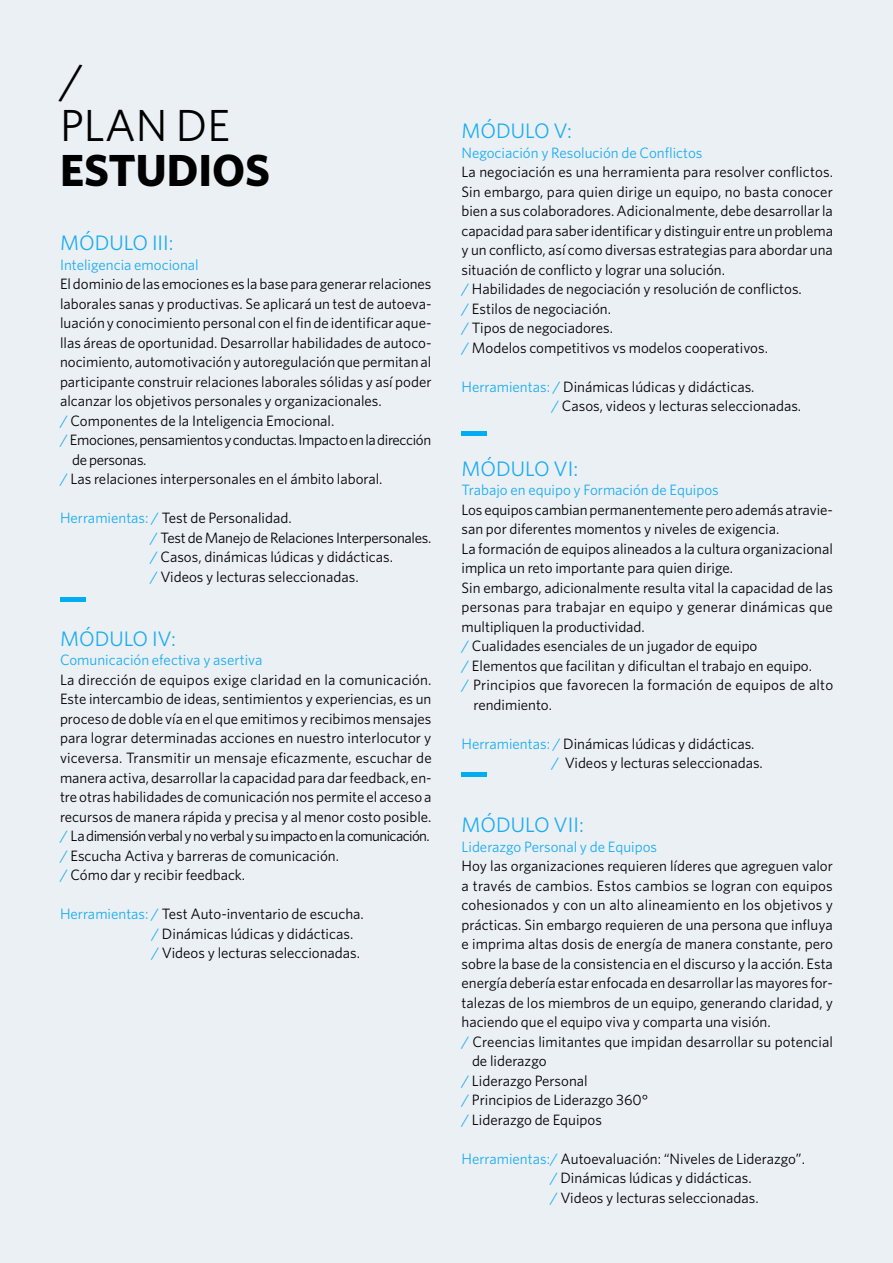
<style>
.page{position:relative;width:893px;height:1263px;background:#ebf0f5}
.page>*{position:absolute;margin:0;border:0;box-sizing:border-box;transform-origin:0 0}
.t1{font:700 45px "Whitney";color:#000}
.t2{font:45px/45px "Whitney";color:#000}
.t3{font:21px "Whitney";color:#1cadf0}
.t4{font:15px/19.5px "Whitney";color:#000}
.t5{font:15px "Whitney";color:#1cadf0}
.t6{font:15px "Whitney";letter-spacing:-.025em;color:#000}
.t7{font:15px "Whitney";letter-spacing:-.02em;color:#000}
.s1{color:#1cadf0}
</style>
<div class="page">
<hr style="left:60px;top:598px;width:25px;height:4px;background:#00adf0">
<hr style="left:461px;top:432px;width:26px;height:4px;background:#00adf0">
<hr style="left:461px;top:772px;width:26px;height:4px;background:#00adf0">
<h1 class="t2" style="left:60px;top:57px;width:172px">/<br>PLAN DE</h1>
<h1 class="t1" style="left:60px;top:140px;width:212px">ESTUDIOS</h1>
<h2 class="t3" style="left:60px;top:229px;width:115px">MÓDULO III:</h2>
<p class="t5" style="left:60px;top:255px;width:140px">Inteligencia emocional</p>
<p class="t4" style="left:60px;top:274px;width:373px">El dominio de las emociones es la base para generar relaciones</p>
<p class="t4" style="left:60px;top:293px;width:373px">laborales sanas y productivas. Se aplicará un test de autoeva-</p>
<p class="t4" style="left:60px;top:313px;width:373px">luación y conocimiento personal con el fin de identificar aque-</p>
<p class="t4" style="left:60px;top:332px;width:373px">llas áreas de oportunidad. Desarrollar habilidades de autoco-</p>
<p class="t4" style="left:60px;top:352px;width:373px">nocimiento, automotivación y autoregulación que permitan al</p>
<p class="t4" style="left:60px;top:371px;width:373px">participante construir relaciones laborales sólidas y así poder</p>
<p class="t4" style="left:60px;top:391px;width:323px">alcanzar los objetivos personales y organizacionales.</p>
<p class="t4" style="left:60px;top:410px;width:276px"><span class="s1">/</span> Componentes de la Inteligencia Emocional.</p>
<p class="t6" style="left:60px;top:430px;width:373px"><span class="s1">/</span> Emociones, pensamientos y conductas. Impacto en la dirección</p>
<p class="t7" style="left:72px;top:450px;width:76px">de personas.</p>
<p class="t4" style="left:60px;top:469px;width:324px"><span class="s1">/</span> Las relaciones interpersonales en el ámbito laboral.</p>
<p class="t4" style="left:150px;top:508px;width:283px;text-indent:-90px"><span class="s1">Herramientas: /</span> Test de Personalidad.<br><span class="s1">/</span> Test de Manejo de Relaciones Interpersonales. <span class="s1">/</span> Casos, dinámicas lúdicas y didácticas.<br><span class="s1">/</span> Videos y lecturas seleccionadas.</p>
<h2 class="t3" style="left:60px;top:625px;width:117px">MÓDULO IV:</h2>
<p class="t5" style="left:60px;top:650px;width:204px">Comunicación efectiva y asertiva</p>
<p class="t4" style="left:60px;top:670px;width:373px">La dirección de equipos exige claridad en la comunicación.<br>Este intercambio de ideas, sentimientos y experiencias, es un proceso de doble vía en el que emitimos y recibimos mensajes para lograr determinadas acciones en nuestro interlocutor y viceversa. Transmitir un mensaje eficazmente, escuchar de manera activa, desarrollar la capacidad para dar feedback, en&shy;tre otras habilidades de comunicación nos permite el acceso a recursos de manera rápida y precisa y al menor costo posible. <span class="s1">/</span> La dimensión verbal y no verbal y su impacto en la comunicación. <span class="s1">/</span> Escucha Activa y barreras de comunicación.<br><span class="s1">/</span> Cómo dar y recibir feedback.</p>
<p class="t4" style="left:152px;top:904px;width:214px;text-indent:-92px"><span class="s1">Herramientas: /</span> Test Auto-inventario de escucha. <span class="s1">/</span> Dinámicas lúdicas y didácticas. <span class="s1">/</span> Videos y lecturas seleccionadas.</p>
<h2 class="t3" style="left:461px;top:117px;width:112px">MÓDULO V:</h2>
<p class="t5" style="left:461px;top:143px;width:242px">Negociación y Resolución de Conflictos</p>
<p class="t4" style="left:461px;top:162px;width:373px">La negociación es una herramienta para resolver conflictos.<br>Sin embargo, para quien dirige un equipo, no basta conocer bien a sus colaboradores. Adicionalmente, debe desarrollar la capacidad para saber identificar y distinguir entre un problema y un conflicto, así como diversas estrategias para abordar una situación de conflicto y lograr una solución.<br><span class="s1">/</span> Habilidades de negociación y resolución de conflictos.<br><span class="s1">/</span> Estilos de negociación.<br><span class="s1">/</span> Tipos de negociadores.<br><span class="s1">/</span> Modelos competitivos vs modelos cooperativos.</p>
<p class="t4" style="left:551px;top:377px;width:251px;text-indent:-90px"><span class="s1">Herramientas: /</span> Dinámicas lúdicas y didácticas.<br><span class="s1">/</span> Casos, videos y lecturas seleccionadas.</p>
<h2 class="t3" style="left:461px;top:454px;width:118px">MÓDULO VI:</h2>
<p class="t5" style="left:461px;top:480px;width:259px">Trabajo en equipo y Formación de Equipos</p>
<p class="t4" style="left:461px;top:499px;width:373px">Los equipos cambian permanentemente pero además atravie-</p>
<p class="t4" style="left:461px;top:519px;width:319px">san por diferentes momentos y niveles de exigencia.</p>
<p class="t4" style="left:461px;top:538px;width:373px">La formación de equipos alineados a la cultura organizacional</p>
<p class="t4" style="left:461px;top:558px;width:273px">implica un reto importante para quien dirige.</p>
<p class="t4" style="left:461px;top:577px;width:373px">Sin embargo, adicionalmente resulta vital la capacidad de las</p>
<p class="t4" style="left:461px;top:597px;width:373px">personas para trabajar en equipo y generar dinámicas que</p>
<p class="t4" style="left:461px;top:616px;width:185px">multipliquen la productividad.</p>
<p class="t4" style="left:461px;top:636px;width:297px"><span class="s1">/</span> Cualidades esenciales de un jugador de equipo</p>
<p class="t4" style="left:461px;top:655px;width:352px"><span class="s1">/</span> Elementos que facilitan y dificultan el trabajo en equipo.</p>
<p class="t4" style="left:461px;top:675px;width:373px"><span class="s1">/</span> Principios que favorecen la formación de equipos de alto</p>
<p class="t4" style="left:473px;top:694px;width:80px">rendimiento.</p>
<p class="t4" style="left:551px;top:733px;width:213px;text-indent:-90px"><span class="s1">Herramientas: /</span> Dinámicas lúdicas y didácticas. <span class="s1">/</span> Videos y lecturas seleccionadas.</p>
<h2 class="t3" style="left:461px;top:811px;width:124px">MÓDULO VII:</h2>
<p class="t5" style="left:461px;top:837px;width:197px">Liderazgo Personal y de Equipos</p>
<p class="t4" style="left:461px;top:856px;width:373px">Hoy las organizaciones requieren líderes que agreguen valor</p>
<p class="t4" style="left:461px;top:876px;width:373px">a través de cambios. Estos cambios se logran con equipos</p>
<p class="t4" style="left:461px;top:895px;width:373px">cohesionados y con un alto alineamiento en los objetivos y</p>
<p class="t4" style="left:461px;top:915px;width:373px">prácticas. Sin embargo requieren de una persona que influya</p>
<p class="t4" style="left:461px;top:934px;width:373px">e imprima altas dosis de energía de manera constante, pero</p>
<p class="t4" style="left:461px;top:954px;width:373px">sobre la base de la consistencia en el discurso y la acción. Esta</p>
<p class="t4" style="left:461px;top:973px;width:373px">energía debería estar enfocada en desarrollar las mayores for-</p>
<p class="t4" style="left:461px;top:993px;width:373px">talezas de los miembros de un equipo, generando claridad, y</p>
<p class="t4" style="left:461px;top:1012px;width:311px">haciendo que el equipo viva y comparta una visión.</p>
<p class="t4" style="left:461px;top:1032px;width:373px"><span class="s1">/</span> Creencias limitantes que impidan desarrollar su potencial</p>
<p class="t4" style="left:472px;top:1051px;width:76px">de liderazgo</p>
<p class="t4" style="left:461px;top:1071px;width:128px"><span class="s1">/</span> Liderazgo Personal</p>
<p class="t4" style="left:461px;top:1090px;width:188px"><span class="s1">/</span> Principios de Liderazgo 360°</p>
<p class="t4" style="left:461px;top:1110px;width:142px"><span class="s1">/</span> Liderazgo de Equipos</p>
<p class="t4" style="left:550px;top:1149px;width:256px;text-indent:-88px"><span class="s1">Herramientas:/</span> Autoevaluación: “Niveles de Liderazgo”. <span class="s1">/</span> Dinámicas lúdicas y didácticas.<br><span class="s1">/</span> Videos y lecturas seleccionadas.</p>
</div>
